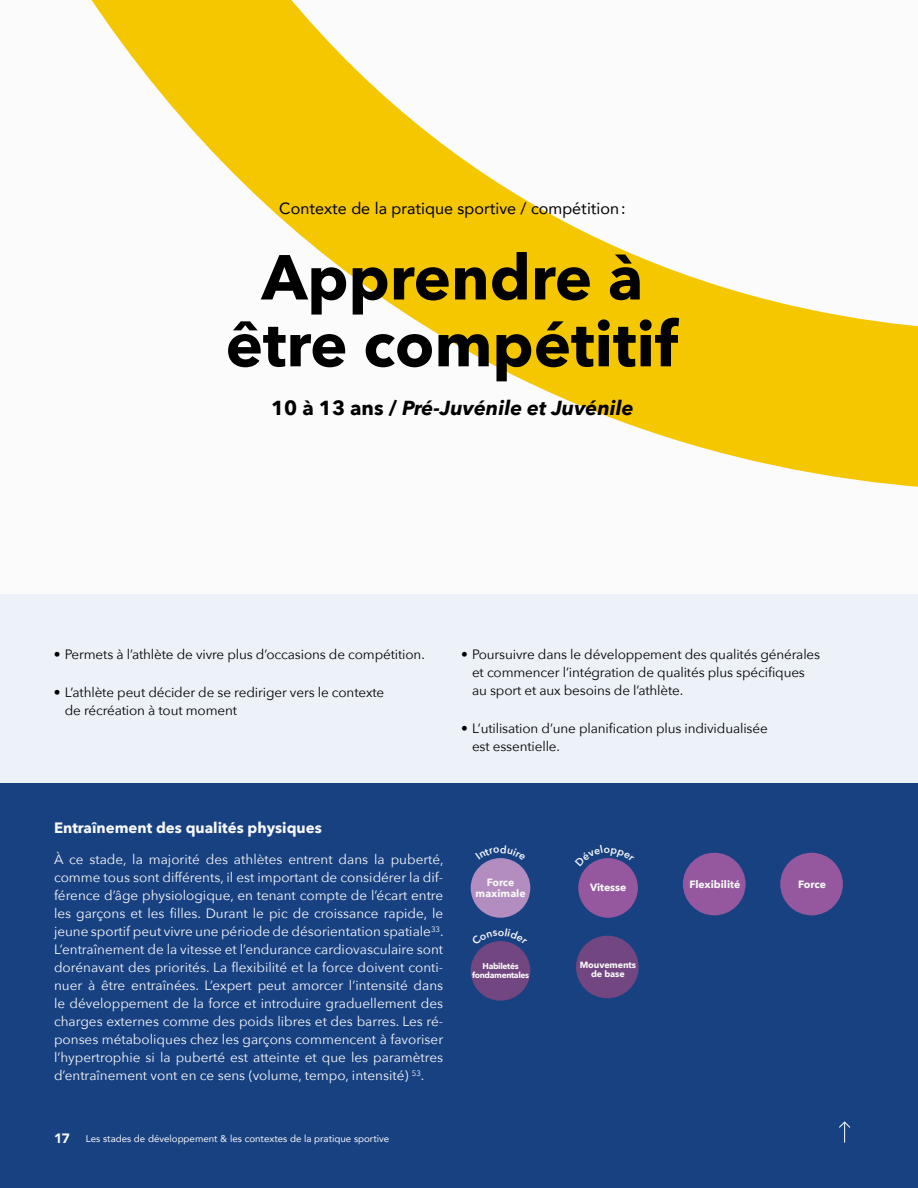
<style>
.page{position:relative;width:918px;height:1188px;background:#fbfbfb}
.page>*{position:absolute;margin:0;border:0;box-sizing:border-box;transform-origin:0 0}
.t1{font:700 62.7px/66.8px "Avenir Next";color:#000;text-align:center}
.t2{font:italic 700 20.25px "Avenir Next";color:#000}
.t3{font:16.2px "Avenir";color:#000}
.t4{font:700 15px "Avenir Next";color:#f8f8f8}
.t5{font:13.5px/18px "Avenir Next";color:#f8f8f8;text-align:justify}
.t6{font:13.5px/18px "Avenir Next";letter-spacing:-.01em;color:#000}
.t7{font:700 10.5px/10.5px "Avenir Next";color:#f8f8f8;text-align:center}
.t8{font:9.75px "Avenir";color:#f8f8f8}
.t9{font:700 9px/9px "Avenir Next";letter-spacing:-.01em;color:#f8f8f8;text-align:center}
.t10{font:700 8.4px/9px "Avenir Next";letter-spacing:-.04em;color:#f8f8f8;text-align:center}
.s1{font-style:normal}
.s2{font-weight:900;font-size:13.5px}
</style>
<div class="page">
<div style="left:0;top:783px;width:918px;height:405px;background:#184182"></div>
<div style="left:0;top:594px;width:918px;height:189px;background:#edf2f9"></div>
<svg style="left:91px;top:0;width:827px;height:487px"></svg>
<div style="left:471px;top:858px;width:59px;height:60px;background:#b48dc0;border-radius:50%"></div>
<div style="left:578px;top:858px;width:60px;height:60px;background:#95589f;border-radius:50%"></div>
<div style="left:683px;top:853px;width:63px;height:62px;background:#95589f;border-radius:50%"></div>
<div style="left:780px;top:853px;width:63px;height:62px;background:#95589f;border-radius:50%"></div>
<div style="left:471px;top:941px;width:59px;height:60px;background:#724680;border-radius:50%"></div>
<div style="left:576px;top:936px;width:63px;height:62px;background:#724680;border-radius:50%"></div>
<svg style="left:839px;top:1121px;width:12px;height:22px"></svg>
<svg style="left:488px;top:858px;width:25px;height:3px"></svg>
<svg style="left:588px;top:858px;width:40px;height:8px"></svg>
<svg style="left:486px;top:941px;width:29px;height:4px"></svg>
<p class="t3" style="left:279px;top:196px;width:348px">Contexte de la pratique sportive / compétition:</p>
<h1 class="t1" style="left:226px;top:243px;width:454px">Apprendre à être compétitif</h1>
<h2 class="t2" style="left:271px;top:390px;width:364px"><span class="s1">10 à 13 ans /</span> Pré-Juvénile et Juvénile</h2>
<p class="t6" style="left:54px;top:645px;width:372px">• Permets à l’athlète de vivre plus d’occasions de compétition.</p>
<p class="t6" style="left:65px;top:683px;width:321px;text-indent:-11px">• L’athlète peut décider de se rediriger vers le contexte de récréation à tout moment</p>
<p class="t6" style="left:472px;top:645px;width:350px;text-indent:-11px">• Poursuivre dans le développement des qualités générales et commencer l’intégration de qualités plus spécifiques au sport et aux besoins de l’athlète.</p>
<p class="t6" style="left:472px;top:719px;width:297px;text-indent:-11px">• L’utilisation d’une planification plus individualisée est essentielle.</p>
<p class="t4" style="left:54px;top:814px;width:269px">Entraînement des qualités physiques</p>
<p class="t5" style="left:54px;top:850px;width:391px">À ce stade, la majorité des athlètes entrent dans la puberté, comme tous sont différents, il est important de considérer la dif&shy;férence d’âge physiologique, en tenant compte de l’écart entre les garçons et les filles. Durant le pic de croissance rapide, le jeune sportif peut vivre une période de désorientation spatiale<sup>33</sup>.<br>L’entraînement de la vitesse et l’endurance cardiovasculaire sont dorénavant des priorités. La flexibilité et la force doivent conti&shy;nuer à être entraînées. L’expert peut amorcer l’intensité dans le développement de la force et introduire graduellement des charges externes comme des poids libres et des barres. Les ré&shy;ponses métaboliques chez les garçons commencent à favoriser l’hypertrophie si la puberté est atteinte et que les paramètres d’entraînement vont en ce sens (volume, tempo, intensité) <sup>53</sup>.</p>
<p class="t8" style="left:54px;top:1131px;width:337px"><span class="s2">17</span> Les stades de développement &amp; les contextes de la pratique sportive</p>
<p class="t7" style="left:476px;top:877px;width:52px">Force maximale</p>
<p class="t7" style="left:590px;top:882px;width:38px">Vitesse</p>
<p class="t7" style="left:689px;top:879px;width:52px">Flexibilité</p>
<p class="t7" style="left:798px;top:879px;width:29px">Force</p>
<p class="t10" style="left:472px;top:962px;width:59px">Habiletés fondamentales</p>
<p class="t9" style="left:580px;top:960px;width:58px">Mouvements de base</p>
</div>
